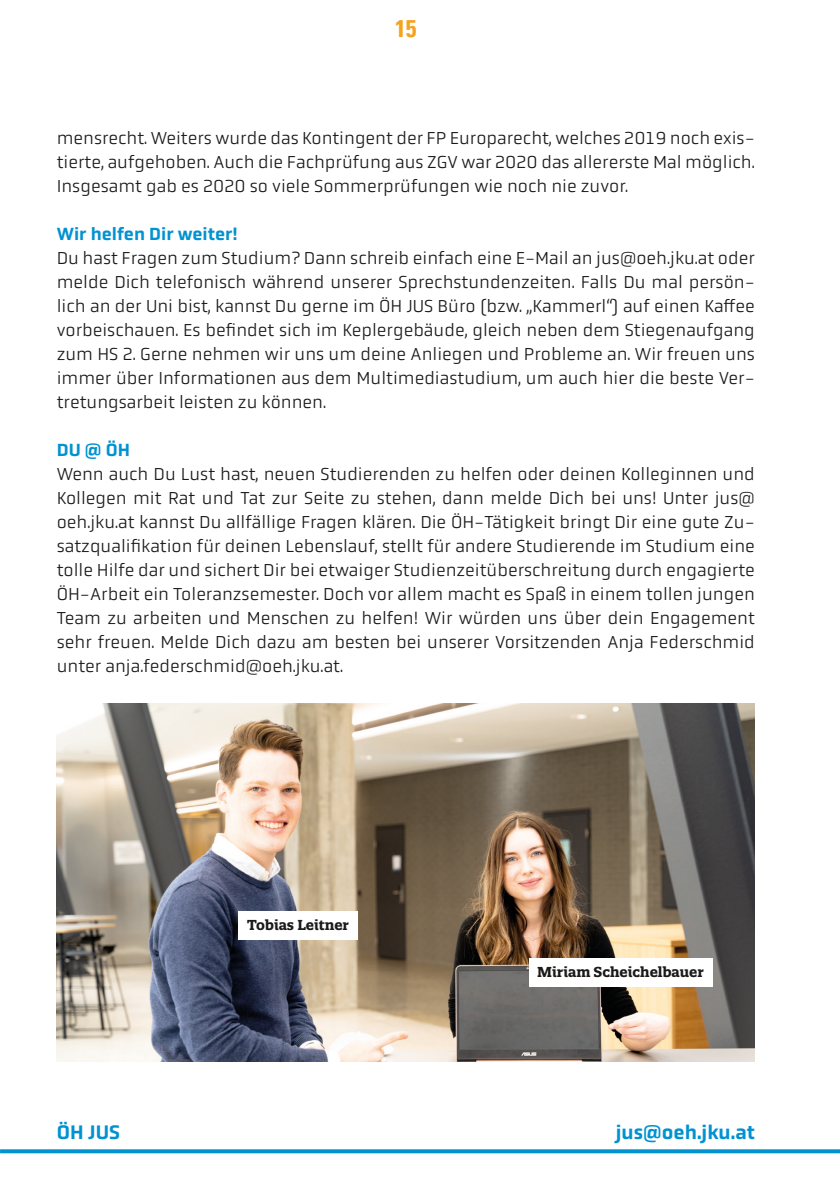
<style>
.page{position:relative;width:840px;height:1191px;background:#fff}
.page>*{position:absolute;margin:0;border:0;box-sizing:border-box;transform-origin:0 0}
.t1{font:700 condensed 24px "Univers LT";color:#f6a31c}
.t2{font:500 20px "Obvia";color:#0092d1}
.t3{font:300 18px/24px "Obvia";color:#1b1a19;text-align:justify}
.t4{font:500 18px "Obvia";color:#0092d1}
.t5{font:700 14px "Quatro Slab";color:#1b1a19}
</style>
<div class="page">
<svg style="left:0;top:1149px;width:839px;height:4px;fill:#0092d1"></svg>
<img style="left:57px;top:703px;width:697px;height:359px">
<div style="left:528px;top:958px;width:184px;height:28px;background:#fff"></div>
<div style="left:238px;top:911px;width:119px;height:28px;background:#fff"></div>
<h1 class="t1" style="left:395px;top:14px;width:23px">15</h1>
<p class="t3" style="left:57px;top:126px;width:699px">mensrecht. Weiters wurde das Kontingent der FP Europarecht, welches 2019 noch exis&shy;tierte, aufgehoben. Auch die Fachprüfung aus ZGV war 2020 das allererste Mal möglich.<br>Insgesamt gab es 2020 so viele Sommerprüfungen wie noch nie zuvor.</p>
<p class="t4" style="left:57px;top:223px;width:182px">Wir helfen Dir weiter!</p>
<p class="t3" style="left:57px;top:246px;width:699px">Du hast Fragen zum Studium? Dann schreib einfach eine E-Mail an jus@oeh.jku.at oder melde Dich telefonisch während unserer Sprechstundenzeiten. Falls Du mal persön&shy;lich an der Uni bist, kannst Du gerne im ÖH JUS Büro (bzw. „Kammerl“) auf einen Kaffee vorbeischauen. Es befindet sich im Keplergebäude, gleich neben dem Stiegenaufgang zum HS 2. Gerne nehmen wir uns um deine Anliegen und Probleme an. Wir freuen uns immer über Informationen aus dem Multimediastudium, um auch hier die beste Ver&shy;tretungsarbeit leisten zu können.</p>
<p class="t4" style="left:57px;top:439px;width:75px">DU @ ÖH</p>
<p class="t3" style="left:57px;top:462px;width:699px">Wenn auch Du Lust hast, neuen Studierenden zu helfen oder deinen Kolleginnen und Kollegen mit Rat und Tat zur Seite zu stehen, dann melde Dich bei uns! Unter jus@ oeh.jku.at kannst Du allfällige Fragen klären. Die ÖH-Tätigkeit bringt Dir eine gute Zu&shy;satzqualifikation für deinen Lebenslauf, stellt für andere Studierende im Studium eine tolle Hilfe dar und sichert Dir bei etwaiger Studienzeitüberschreitung durch engagierte ÖH-Arbeit ein Toleranzsemester. Doch vor allem macht es Spaß in einem tollen jungen Team zu arbeiten und Menschen zu helfen! Wir würden uns über dein Engagement sehr freuen. Melde Dich dazu am besten bei unserer Vorsitzenden Anja Federschmid unter anja.federschmid@oeh.jku.at.</p>
<p class="t5" style="left:247px;top:916px;width:103px">Tobias Leitner</p>
<p class="t5" style="left:537px;top:963px;width:168px">Miriam Scheichelbauer</p>
<p class="t2" style="left:57px;top:1120px;width:65px">ÖH JUS</p>
<p class="t2" style="left:615px;top:1120px;width:140px">jus@oeh.jku.at</p>
</div>
